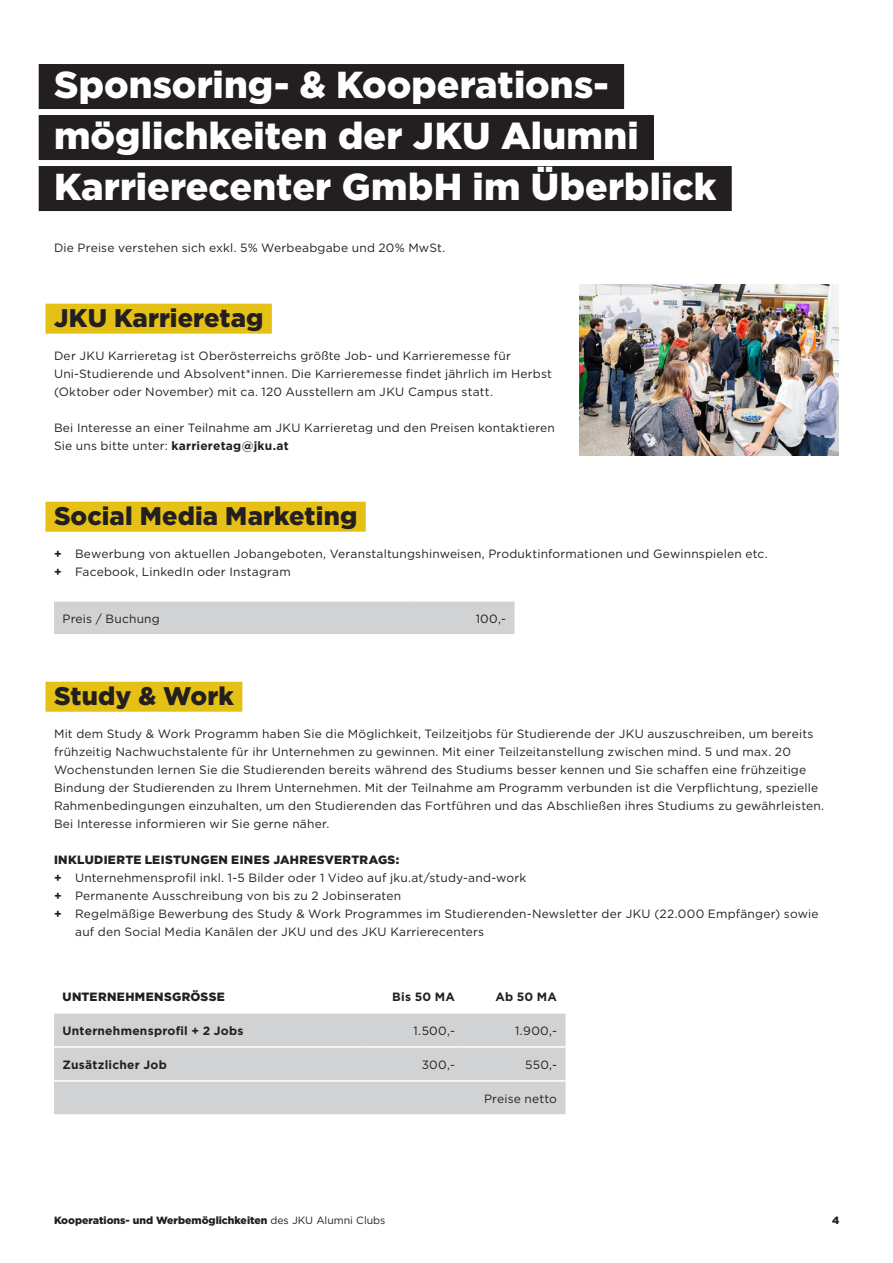
<style>
.page{position:relative;width:893px;height:1263px;background:#fff}
.page>*{position:absolute;margin:0;border:0;box-sizing:border-box;transform-origin:0 0}
._1_Headline_Balken_l{font:900 37.5px "Gotham";letter-spacing:.005em;color:#fff}
._5_Zitat_Balken_gelb{font:900 25.5px "Gotham";letter-spacing:.005em;color:#231f20}
._4_1_Fließtext_Grund{font:12px/18px "Gotham";letter-spacing:.015em;color:#231f20}
._4_1_Fließtext_Tabel{font:700 12px "Gotham";letter-spacing:.02em;color:#231f20}
._4_1_Fließtext_Grund-2{font:900 12px "Gotham";letter-spacing:.03em;color:#231f20}
._4_1_Fließtext_Tabel-2{font:12px "Gotham";letter-spacing:.02em;color:#231f20}
._4_1_Fließtext_Tabel-3{font:900 12px "Gotham";letter-spacing:.03em;color:#231f20}
.t1{font:900 10.5px "Gotham";color:#231f20}
.s1{font-weight:700}
.s2{font-weight:400}
</style>
<div class="page">
<div style="left:39px;top:64px;width:585px;height:45px;background:#231f20"></div>
<div style="left:39px;top:115px;width:615px;height:45px;background:#231f20"></div>
<div style="left:39px;top:166px;width:693px;height:45px;background:#231f20"></div>
<div style="left:45px;top:304px;width:227px;height:30px;background:#e6c115"></div>
<div style="left:45px;top:502px;width:321px;height:30px;background:#e6c115"></div>
<div style="left:45px;top:682px;width:197px;height:30px;background:#e6c115"></div>
<div style="left:54px;top:602px;width:460px;height:32px;background:#d1d2d4"></div>
<div style="left:54px;top:1014px;width:512px;height:100px;background:#d1d2d4"></div>
<hr style="left:54px;top:1046px;width:307px;height:2px;background:#fff">
<hr style="left:361px;top:1046px;width:102px;height:2px;background:#fff">
<hr style="left:463px;top:1046px;width:103px;height:2px;background:#fff">
<hr style="left:54px;top:1080px;width:307px;height:2px;background:#fff">
<hr style="left:361px;top:1080px;width:102px;height:2px;background:#fff">
<hr style="left:463px;top:1080px;width:103px;height:2px;background:#fff">
<img style="left:580px;top:285px;width:259px;height:170px">
<p class="_1_Headline_Balken_l" style="left:54px;top:59px;width:556px">Sponsoring- &amp; Kooperations-</p>
<p class="_1_Headline_Balken_l" style="left:54px;top:110px;width:586px">möglichkeiten der JKU Alumni</p>
<p class="_1_Headline_Balken_l" style="left:54px;top:161px;width:664px">Karrierecenter GmbH im Überblick</p>
<p class="_4_1_Fließtext_Grund" style="left:54px;top:239px;width:393px">Die Preise verstehen sich exkl. 5% Werbeabgabe und 20% MwSt.</p>
<p class="_5_Zitat_Balken_gelb" style="left:54px;top:300px;width:211px">JKU Karrieretag</p>
<p class="_4_1_Fließtext_Grund" style="left:54px;top:347px;width:499px">Der JKU Karrieretag ist Oberösterreichs größte Job- und Karrieremesse für<br>Uni-Studierende und Absolvent*innen. Die Karrieremesse findet jährlich im Herbst (Oktober oder November) mit ca. 120 Ausstellern am JKU Campus statt.</p>
<p class="_4_1_Fließtext_Grund" style="left:54px;top:419px;width:503px">Bei Interesse an einer Teilnahme am JKU Karrieretag und den Preisen kontaktieren<br>Sie uns bitte unter: <span class="s1">karrieretag@jku.at</span></p>
<p class="_5_Zitat_Balken_gelb" style="left:54px;top:498px;width:305px">Social Media Marketing</p>
<p class="_4_1_Fließtext_Grund" style="left:54px;top:545px;width:715px"><span class="s1">+</span> Bewerbung von aktuellen Jobangeboten, Veranstaltungshinweisen, Produktinformationen und Gewinnspielen etc.</p>
<p class="_4_1_Fließtext_Grund" style="left:54px;top:563px;width:238px"><span class="s1">+</span> Facebook, LinkedIn oder Instagram</p>
<p class="_4_1_Fließtext_Grund" style="left:63px;top:609px;width:99px">Preis / Buchung</p>
<p class="_4_1_Fließtext_Grund" style="left:476px;top:609px;width:30px">100,-</p>
<p class="_5_Zitat_Balken_gelb" style="left:54px;top:678px;width:181px">Study &amp; Work</p>
<p class="_4_1_Fließtext_Grund" style="left:54px;top:725px;width:772px">Mit dem Study &amp; Work Programm haben Sie die Möglichkeit, Teilzeitjobs für Studierende der JKU auszuschreiben, um bereits frühzeitig Nachwuchstalente für ihr Unternehmen zu gewinnen. Mit einer Teilzeitanstellung zwischen mind. 5 und max. 20<br>Wochenstunden lernen Sie die Studierenden bereits während des Studiums besser kennen und Sie schaffen eine frühzeitige Bindung der Studierenden zu Ihrem Unternehmen. Mit der Teilnahme am Programm verbunden ist die Verpflichtung, spezielle Rahmenbedingungen einzuhalten, um den Studierenden das Fortführen und das Abschließen ihres Studiums zu gewährleisten.<br>Bei Interesse informieren wir Sie gerne näher.</p>
<p class="_4_1_Fließtext_Grund-2" style="left:54px;top:851px;width:347px">INKLUDIERTE LEISTUNGEN EINES JAHRESVERTRAGS:</p>
<p class="_4_1_Fließtext_Grund" style="left:54px;top:869px;width:474px"><span class="s1">+</span> Unternehmensprofil inkl. 1-5 Bilder oder 1 Video auf jku.at/study-and-work</p>
<p class="_4_1_Fließtext_Grund" style="left:54px;top:887px;width:349px"><span class="s1">+</span> Permanente Ausschreibung von bis zu 2 Jobinseraten</p>
<p class="_4_1_Fließtext_Grund" style="left:75px;top:905px;width:745px;text-indent:-21px"><span class="s1">+</span> Regelmäßige Bewerbung des Study &amp; Work Programmes im Studierenden-Newsletter der JKU (22.000 Empfänger) sowie auf den Social Media Kanälen der JKU und des JKU Karrierecenters</p>
<p class="_4_1_Fließtext_Tabel-3" style="left:63px;top:988px;width:164px">UNTERNEHMENSGRÖSSE</p>
<p class="_4_1_Fließtext_Tabel" style="left:392px;top:988px;width:64px">Bis 50 MA</p>
<p class="_4_1_Fließtext_Tabel" style="left:495px;top:988px;width:63px">Ab 50 MA</p>
<p class="_4_1_Fließtext_Tabel" style="left:63px;top:1022px;width:182px">Unternehmensprofil + 2 Jobs</p>
<p class="_4_1_Fließtext_Tabel-2" style="left:413px;top:1023px;width:41px">1.500,-</p>
<p class="_4_1_Fließtext_Tabel-2" style="left:515px;top:1023px;width:42px">1.900,-</p>
<p class="_4_1_Fließtext_Tabel" style="left:63px;top:1056px;width:106px">Zusätzlicher Job</p>
<p class="_4_1_Fließtext_Tabel-2" style="left:422px;top:1057px;width:33px">300,-</p>
<p class="_4_1_Fließtext_Tabel-2" style="left:525px;top:1057px;width:32px">550,-</p>
<p class="_4_1_Fließtext_Tabel-2" style="left:484px;top:1091px;width:74px">Preise netto</p>
<p class="t1" style="left:54px;top:1213px;width:333px">Kooperations- und Werbemöglichkeiten <span class="s2">des JKU Alumni Clubs</span></p>
<p class="t1" style="left:832px;top:1213px;width:9px">4</p>
</div>
